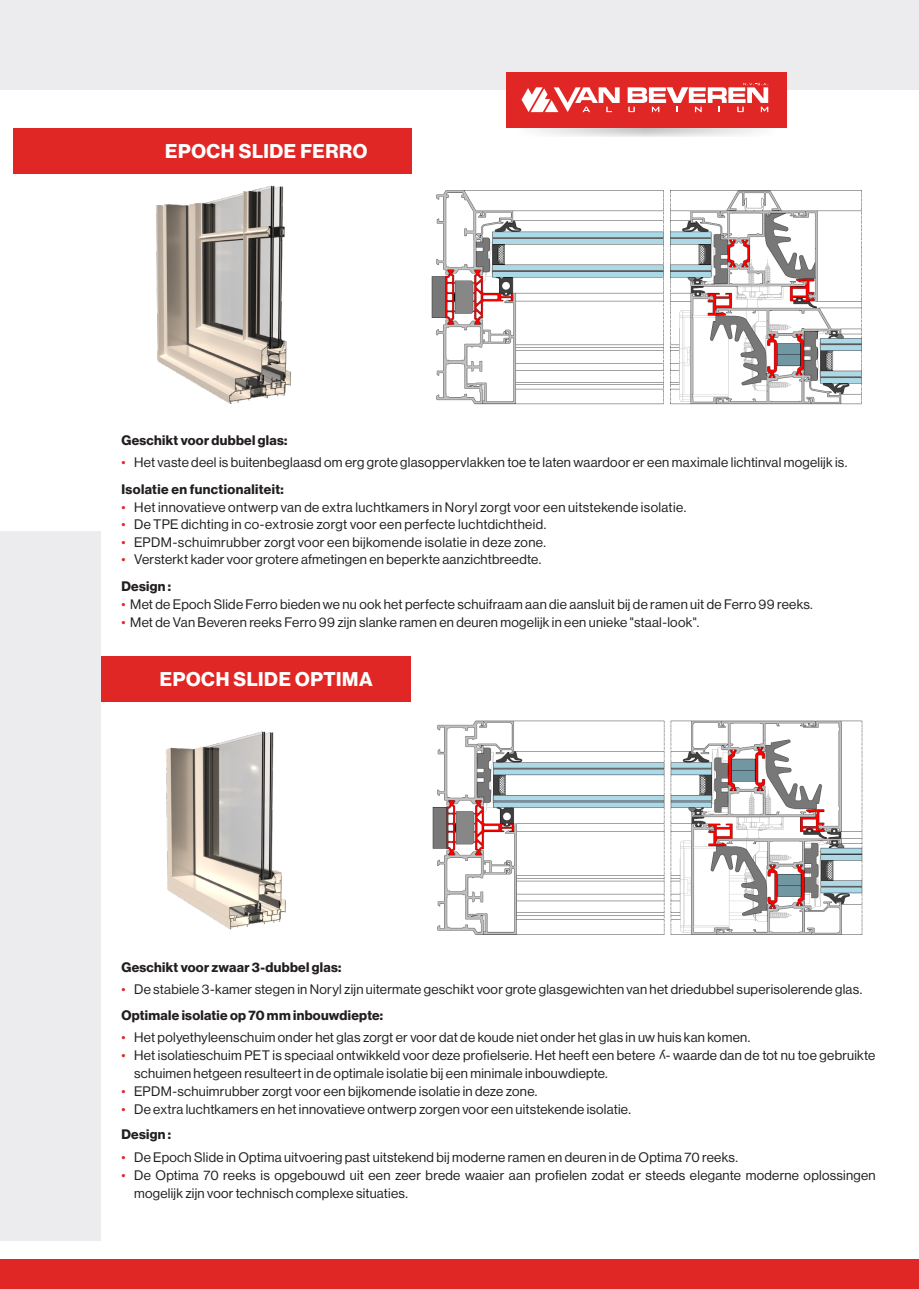
<style>
.page{position:relative;width:919px;height:1289px;background:#fff}
.page>*{position:absolute;margin:0;border:0;box-sizing:border-box;transform-origin:0 0}
.t1{font:19.5px "N Haas Grotesk DS Pro 75 Bd";letter-spacing:.03em;color:#fff}
.t2{font:13.5px/18px "N Haas Grotesk DS Pro 55 Rg";letter-spacing:.02em;color:#231f20}
.t3{font:13.5px "N Haas Grotesk DS Pro 75 Bd";letter-spacing:.02em;color:#231f20}
.t4{font:13.2px "N Haas Grotesk DS Pro 55 Rg";color:#231f20}
.s1{color:#e12725}
</style>
<div class="page">
<div style="left:13px;top:128px;width:398px;height:45px;background:#e12725"></div>
<div style="left:101px;top:656px;width:310px;height:45px;background:#e12725"></div>
<div style="left:0;top:0;width:918px;height:89px;background:#ececee"></div>
<div style="left:0;top:531px;width:101px;height:709px;background:#ececee"></div>
<div style="left:0;top:1259px;width:918px;height:29px;background:#e12725"></div>
<svg style="left:512px;top:127px;width:268px;height:10px"></svg>
<img style="left:432px;top:720px;width:431px;height:215px">
<div style="left:506px;top:72px;width:280px;height:55px;background:#e12725"></div>
<svg style="left:521px;top:87px;width:98px;height:25px"></svg>
<svg style="left:627px;top:83px;width:141px;height:29px"></svg>
<img style="left:431px;top:190px;width:431px;height:215px">
<img style="left:156px;top:185px;width:135px;height:219px">
<img style="left:166px;top:731px;width:120px;height:199px">
<p class="t1" style="left:165px;top:140px;width:204px">EPOCH SLIDE FERRO</p>
<p class="t3" style="left:121px;top:432px;width:167px">Geschikt voor dubbel glas:</p>
<p class="t2" style="left:121px;top:453px;width:727px"><span class="s1">•</span> Het vaste deel is buitenbeglaasd om erg grote glasoppervlakken toe te laten waardoor er een maximale lichtinval mogelijk is.</p>
<p class="t3" style="left:121px;top:481px;width:164px">Isolatie en functionaliteit:</p>
<p class="t2" style="left:121px;top:498px;width:566px"><span class="s1">•</span> Het innovatieve ontwerp van de extra luchtkamers in Noryl zorgt voor een uitstekende isolatie.</p>
<p class="t2" style="left:121px;top:515px;width:426px"><span class="s1">•</span> De TPE dichting in co-extrosie zorgt voor een perfecte luchtdichtheid.</p>
<p class="t2" style="left:121px;top:533px;width:426px"><span class="s1">•</span> EPDM-schuimrubber zorgt voor een bijkomende isolatie in deze zone.</p>
<p class="t2" style="left:121px;top:550px;width:421px"><span class="s1">•</span> Versterkt kader voor grotere afmetingen en beperkte aanzichtbreedte.</p>
<p class="t3" style="left:121px;top:578px;width:51px">Design :</p>
<p class="t2" style="left:121px;top:595px;width:693px"><span class="s1">•</span> Met de Epoch Slide Ferro bieden we nu ook het perfecte schuifraam aan die aansluit bij de ramen uit de Ferro 99 reeks.</p>
<p class="t2" style="left:121px;top:613px;width:579px"><span class="s1">•</span> Met de Van Beveren reeks Ferro 99 zijn slanke ramen en deuren mogelijk in een unieke "staal-look".</p>
<p class="t1" style="left:160px;top:668px;width:214px">EPOCH SLIDE OPTIMA</p>
<p class="t3" style="left:121px;top:959px;width:221px">Geschikt voor zwaar 3-dubbel glas:</p>
<p class="t2" style="left:121px;top:980px;width:742px"><span class="s1">•</span> De stabiele 3-kamer stegen in Noryl zijn uitermate geschikt voor grote glasgewichten van het driedubbel superisolerende glas.</p>
<p class="t3" style="left:121px;top:1006px;width:263px">Optimale isolatie op 70 mm inbouwdiepte:</p>
<p class="t2" style="left:121px;top:1028px;width:630px"><span class="s1">•</span> Het polyethyleenschuim onder het glas zorgt er voor dat de koude niet onder het glas in uw huis kan komen.</p>
<p class="t2" style="left:134px;top:1046px;width:742px;text-indent:-13px"><span class="s1">•</span> Het isolatieschuim PET is speciaal ontwikkeld voor deze profielserie. Het heeft een betere - waarde dan de tot nu toe gebruikte schuimen hetgeen resulteert in de optimale isolatie bij een minimale inbouwdiepte.</p>
<p class="t2" style="left:121px;top:1082px;width:417px"><span class="s1">•</span> EPDM-schuimrubber zorgt voor een bijkomende isolatie in deze zone.</p>
<p class="t2" style="left:121px;top:1100px;width:511px"><span class="s1">•</span> De extra luchtkamers en het innovatieve ontwerp zorgen voor een uitstekende isolatie.</p>
<p class="t3" style="left:121px;top:1126px;width:51px">Design :</p>
<p class="t2" style="left:121px;top:1147px;width:618px"><span class="s1">•</span> De Epoch Slide in Optima uitvoering past uitstekend bij moderne ramen en deuren in de Optima 70 reeks.</p>
<p class="t2" style="left:134px;top:1165px;width:743px;text-indent:-13px"><span class="s1">•</span> De Optima 70 reeks is opgebouwd uit een zeer brede waaier aan profielen zodat er steeds elegante moderne oplossingen mogelijk zijn voor technisch complexe situaties.</p>
<p class="t4" style="left:665px;top:1064px;width:8px;rotate:-180deg">y</p>
</div>
